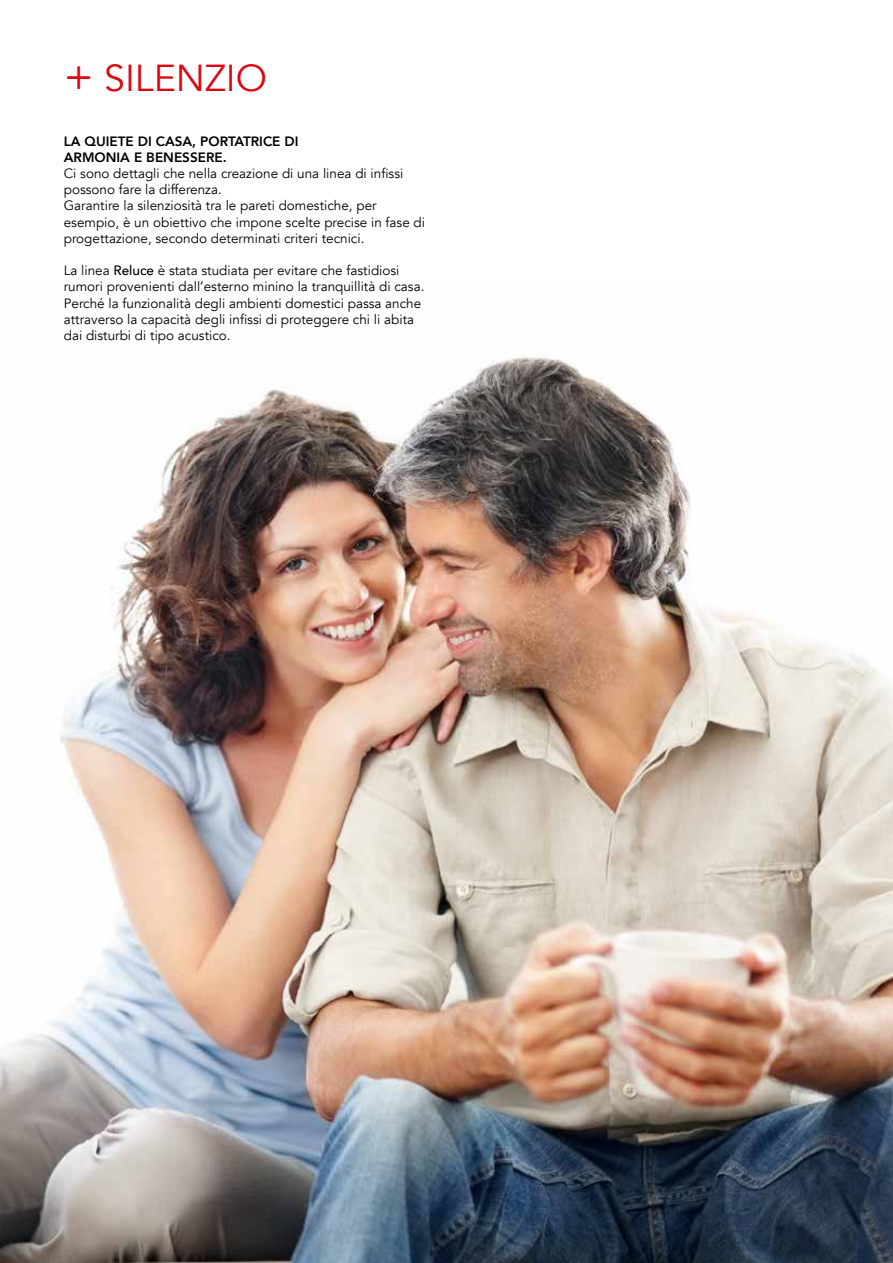
<style>
.page{position:relative;width:893px;height:1263px;background:#fff}
.page>*{position:absolute;margin:0;border:0;box-sizing:border-box;transform-origin:0 0}
.t1{font:37.5px "Avenir";color:#db0812}
.t2{font:13.5px/16.2px "Avenir";color:#000}
.t3{font:800 13.5px/16.2px "Avenir";color:#000}
.s1{font-size:45px}
.s2{font-weight:500}
</style>
<div class="page">
<img style="left:0;top:356px;width:893px;height:907px">
<h1 class="t1" style="left:64px;top:55px;width:205px"><span class="s1">+</span> SILENZIO</h1>
<p class="t3" style="left:64px;top:133px;width:236px">LA QUIETE DI CASA, PORTATRICE DI<br>ARMONIA E BENESSERE.</p>
<p class="t2" style="left:64px;top:165px;width:363px">Ci sono dettagli che nella creazione di una linea di infissi possono fare la differenza.<br>Garantire la silenziosità tra le pareti domestiche, per esempio, è un obiettivo che impone scelte precise in fase di progettazione, secondo determinati criteri tecnici.</p>
<p class="t2" style="left:64px;top:263px;width:362px">La linea <span class="s2">Reluce</span> è stata studiata per evitare che fastidiosi rumori provenienti dall’esterno minino la tranquillità di casa.<br>Perché la funzionalità degli ambienti domestici passa anche attraverso la capacità degli infissi di proteggere chi li abita dai disturbi di tipo acustico.</p>
</div>
